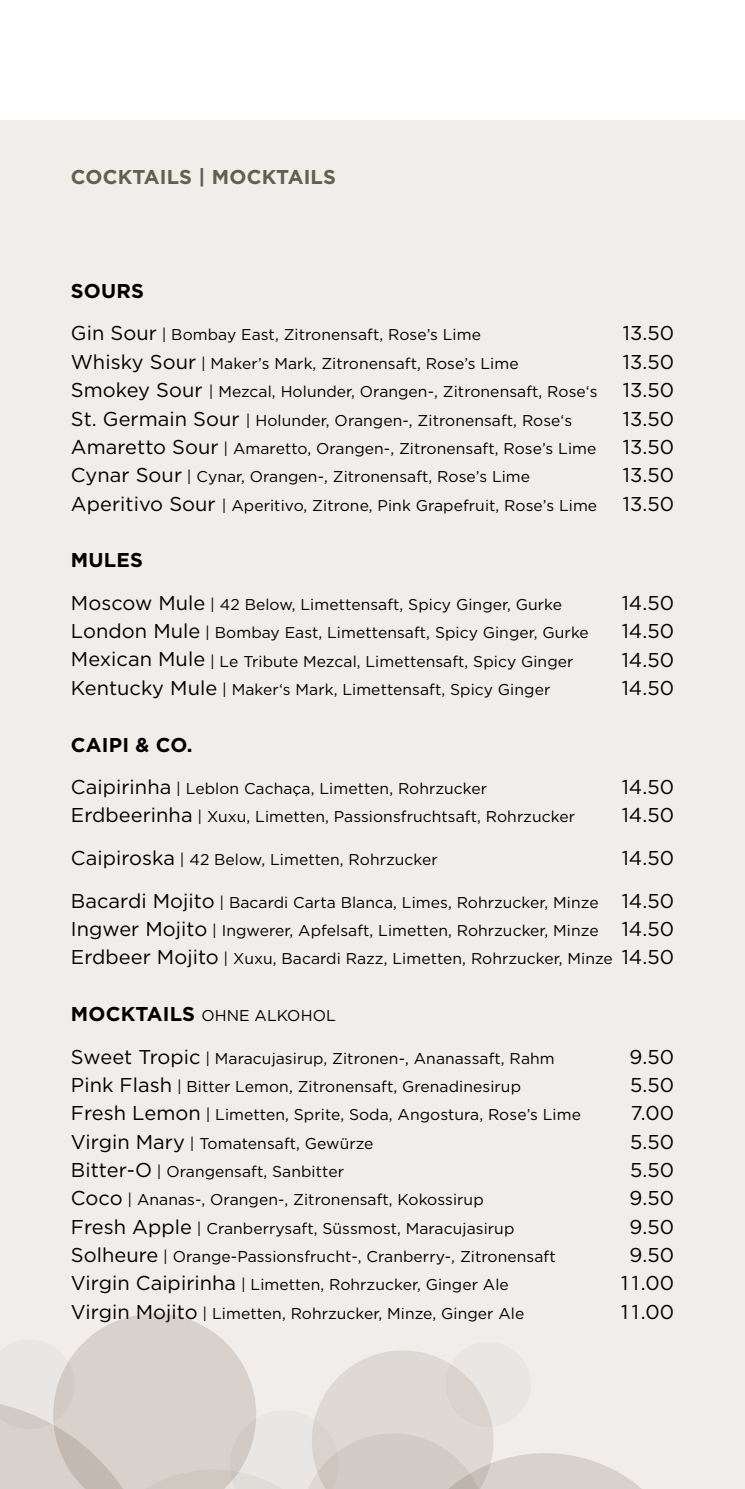
<style>
.page{position:relative;width:745px;height:1489px;background:#fff}
.page>*{position:absolute;margin:0;border:0;box-sizing:border-box;transform-origin:0 0}
.t1{font:20px "Gotham";letter-spacing:.005em;color:#000}
.t2{font:700 20px "Gotham";letter-spacing:.01em;color:#60604d}
.t3{font:700 20px "Gotham";letter-spacing:.01em;color:#000}
.t4{font:15.5px/28.2px "Gotham";letter-spacing:.005em;color:#000;text-align:justify}
.s1{font-size:20px}
.s2{font-weight:700;font-size:20px}
</style>
<div class="page">
<div style="left:0;top:120px;width:744px;height:1368px;background:#f0edeb"></div>
<svg style="left:0;top:1313px;width:641px;height:175px"></svg>
<p class="t2" style="left:71px;top:164px;width:266px">COCKTAILS | MOCKTAILS</p>
<p class="t3" style="left:71px;top:277px;width:74px">SOURS</p>
<p class="t4" style="left:71px;top:320px;width:411px"><span class="s1">Gin Sour</span> | Bombay East, Zitronensaft, Rose’s Lime</p>
<p class="t1" style="left:622px;top:320px;width:53px">13.50</p>
<p class="t4" style="left:71px;top:349px;width:449px"><span class="s1">Whisky Sour</span> | Maker’s Mark, Zitronensaft, Rose’s Lime</p>
<p class="t1" style="left:622px;top:349px;width:53px">13.50</p>
<p class="t4" style="left:71px;top:377px;width:527px"><span class="s1">Smokey Sour</span> | Mezcal, Holunder, Orangen-, Zitronensaft, Rose‘s</p>
<p class="t1" style="left:622px;top:377px;width:53px">13.50</p>
<p class="t4" style="left:71px;top:406px;width:502px"><span class="s1">St. Germain Sour</span> | Holunder, Orangen-, Zitronensaft, Rose‘s</p>
<p class="t1" style="left:622px;top:406px;width:53px">13.50</p>
<p class="t4" style="left:71px;top:434px;width:526px"><span class="s1">Amaretto Sour</span> | Amaretto, Orangen-, Zitronensaft, Rose’s Lime</p>
<p class="t1" style="left:622px;top:434px;width:53px">13.50</p>
<p class="t4" style="left:71px;top:462px;width:460px"><span class="s1">Cynar Sour</span> | Cynar, Orangen-, Zitronensaft, Rose’s Lime</p>
<p class="t1" style="left:622px;top:462px;width:53px">13.50</p>
<p class="t4" style="left:71px;top:491px;width:527px"><span class="s1">Aperitivo Sour</span> | Aperitivo, Zitrone, Pink Grapefruit, Rose’s Lime</p>
<p class="t1" style="left:622px;top:491px;width:53px">13.50</p>
<p class="t3" style="left:71px;top:547px;width:73px">MULES</p>
<p class="t4" style="left:71px;top:590px;width:492px"><span class="s1">Moscow Mule</span> | 42 Below, Limettensaft, Spicy Ginger, Gurke</p>
<p class="t1" style="left:621px;top:590px;width:54px">14.50</p>
<p class="t4" style="left:71px;top:618px;width:519px"><span class="s1">London Mule</span> | Bombay East, Limettensaft, Spicy Ginger, Gurke</p>
<p class="t1" style="left:621px;top:618px;width:54px">14.50</p>
<p class="t4" style="left:71px;top:646px;width:503px"><span class="s1">Mexican Mule</span> | Le Tribute Mezcal, Limettensaft, Spicy Ginger</p>
<p class="t1" style="left:621px;top:646px;width:54px">14.50</p>
<p class="t4" style="left:71px;top:675px;width:480px"><span class="s1">Kentucky Mule</span> | Maker‘s Mark, Limettensaft, Spicy Ginger</p>
<p class="t1" style="left:621px;top:675px;width:54px">14.50</p>
<p class="t3" style="left:71px;top:731px;width:123px">CAIPI &amp; CO.</p>
<p class="t4" style="left:71px;top:774px;width:417px"><span class="s1">Caipirinha</span> | Leblon Cachaça, Limetten, Rohrzucker</p>
<p class="t1" style="left:621px;top:774px;width:54px">14.50</p>
<p class="t4" style="left:71px;top:802px;width:505px"><span class="s1">Erdbeerinha</span> | Xuxu, Limetten, Passionsfruchtsaft, Rohrzucker</p>
<p class="t1" style="left:621px;top:802px;width:54px">14.50</p>
<p class="t4" style="left:71px;top:845px;width:368px"><span class="s1">Caipiroska</span> | 42 Below, Limetten, Rohrzucker</p>
<p class="t1" style="left:621px;top:845px;width:54px">14.50</p>
<p class="t4" style="left:71px;top:887px;width:604px"><span class="s1">Bacardi Mojito</span> | Bacardi Carta Blanca, Limes, Rohrzucker, Minze <span class="s1">14.50<br>Ingwer Mojito</span> | Ingwerer, Apfelsaft, Limetten, Rohrzucker, Minze <span class="s1">14.50<br>Erdbeer Mojito</span> | Xuxu, Bacardi Razz, Limetten, Rohrzucker, Minze <span class="s1">14.50</span></p>
<p class="t4" style="left:71px;top:1001px;width:266px"><span class="s2">MOCKTAILS</span> OHNE ALKOHOL</p>
<p class="t4" style="left:71px;top:1043px;width:485px"><span class="s1">Sweet Tropic</span> | Maracujasirup, Zitronen-, Ananassaft, Rahm</p>
<p class="t1" style="left:629px;top:1043px;width:46px">9.50</p>
<p class="t4" style="left:71px;top:1071px;width:451px"><span class="s1">Pink Flash</span> | Bitter Lemon, Zitronensaft, Grenadinesirup</p>
<p class="t1" style="left:629px;top:1071px;width:45px">5.50</p>
<p class="t4" style="left:71px;top:1100px;width:511px"><span class="s1">Fresh Lemon</span> | Limetten, Sprite, Soda, Angostura, Rose’s Lime</p>
<p class="t1" style="left:630px;top:1100px;width:45px">7.00</p>
<p class="t4" style="left:71px;top:1128px;width:304px"><span class="s1">Virgin Mary</span> | Tomatensaft, Gewürze</p>
<p class="t1" style="left:629px;top:1128px;width:45px">5.50</p>
<p class="t4" style="left:71px;top:1156px;width:274px"><span class="s1">Bitter-O</span> | Orangensaft, Sanbitter</p>
<p class="t1" style="left:629px;top:1156px;width:45px">5.50</p>
<p class="t4" style="left:71px;top:1185px;width:414px"><span class="s1">Coco</span> | Ananas-, Orangen-, Zitronensaft, Kokossirup</p>
<p class="t1" style="left:629px;top:1185px;width:46px">9.50</p>
<p class="t4" style="left:71px;top:1213px;width:444px"><span class="s1">Fresh Apple</span> | Cranberrysaft, Süssmost, Maracujasirup</p>
<p class="t1" style="left:629px;top:1213px;width:46px">9.50</p>
<p class="t4" style="left:71px;top:1241px;width:486px"><span class="s1">Solheure</span> | Orange-Passionsfrucht-, Cranberry-, Zitronensaft</p>
<p class="t1" style="left:629px;top:1242px;width:46px">9.50</p>
<p class="t4" style="left:71px;top:1270px;width:439px"><span class="s1">Virgin Caipirinha</span> | Limetten, Rohrzucker, Ginger Ale</p>
<p class="t1" style="left:620px;top:1270px;width:54px">1 1.00</p>
<p class="t4" style="left:71px;top:1298px;width:454px"><span class="s1">Virgin Mojito</span> | Limetten, Rohrzucker, Minze, Ginger Ale</p>
<p class="t1" style="left:620px;top:1298px;width:54px">1 1.00</p>
</div>
